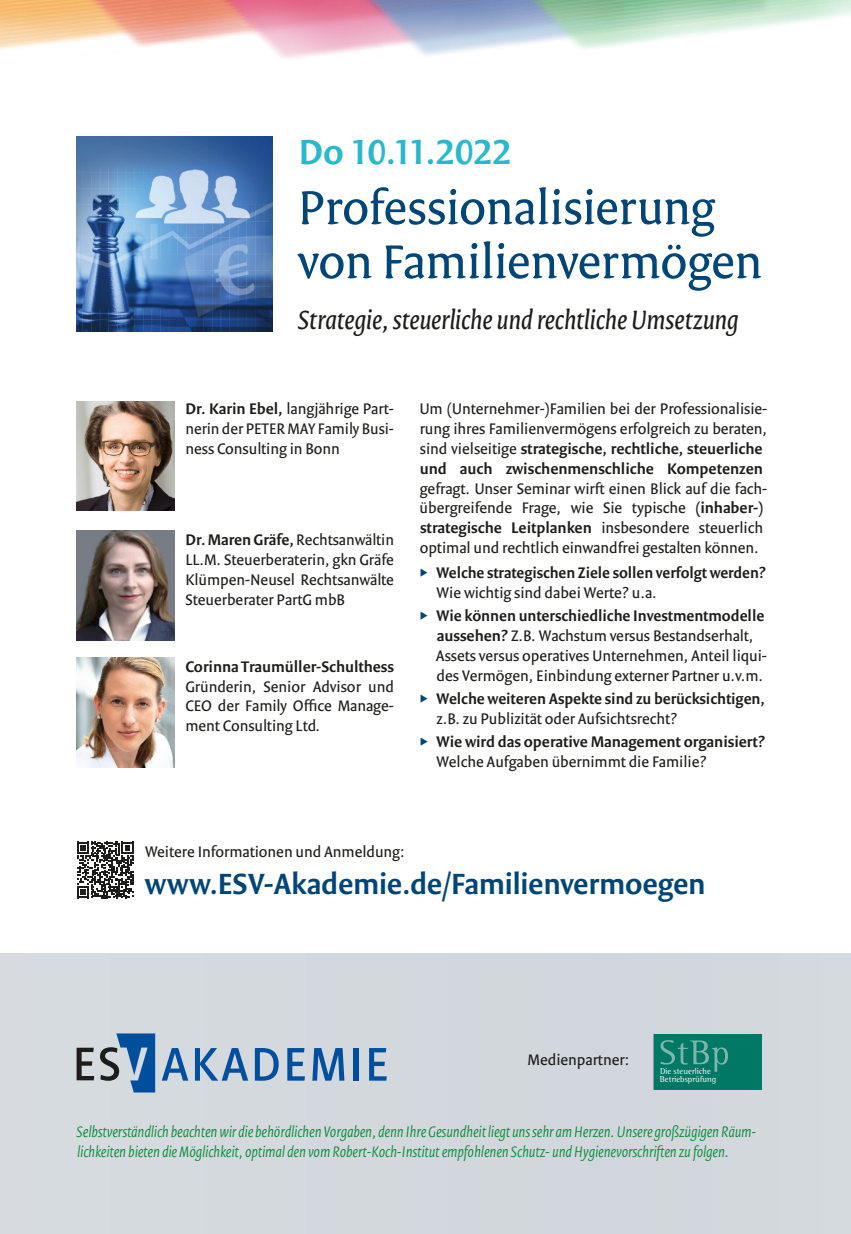
<style>
.page{position:relative;width:851px;height:1234px;background:#fff}
.page>*{position:absolute;margin:0;border:0;box-sizing:border-box;transform-origin:0 0}
.t1{font:51px/54px "Versa Pro";letter-spacing:-.01em;color:#004577}
.t2{font:600 37.5px "Versa Sans Pro";letter-spacing:-.02em;color:#2ab8cc}
.t3{font:600 31.5px "Versa Sans Pro";letter-spacing:-.005em;color:#004577}
.t4{font:italic 28.5px "Versa Pro";letter-spacing:-.005em;color:#1d1d1b}
.t5{font:16.5px/19.8px "Versa Sans Pro";color:#1d1d1b}
.t6{font:italic 300 16.5px/19.8px "Versa Sans Pro";color:#0b8939}
.t7{font:600 16.5px "Versa Sans Pro";color:#1d1d1b}
.t8{font:8.7px/8.7px "Rotis Semi Serif";color:#fff}
.s1{font-weight:600}
</style>
<div class="page">
<img style="left:0;top:0;width:850px;height:59px">
<img style="left:77px;top:657px;width:98px;height:110px">
<img style="left:77px;top:401px;width:98px;height:110px">
<img style="left:77px;top:530px;width:98px;height:110px">
<div style="left:0;top:952px;width:850px;height:281px;background:#d3d8dd"></div>
<svg style="left:100px;top:1033px;width:55px;height:59px"></svg>
<svg style="left:77px;top:1047px;width:17px;height:33px"></svg>
<svg style="left:162px;top:1048px;width:26px;height:32px"></svg>
<svg style="left:195px;top:1048px;width:53px;height:32px"></svg>
<svg style="left:369px;top:1048px;width:17px;height:32px"></svg>
<div style="left:354px;top:1047px;width:5px;height:33px;background:#004f9f"></div>
<svg style="left:287px;top:1048px;width:18px;height:32px"></svg>
<svg style="left:312px;top:1048px;width:32px;height:32px"></svg>
<svg style="left:255px;top:1048px;width:23px;height:32px"></svg>
<img style="left:77px;top:136px;width:195px;height:196px">
<svg style="left:77px;top:841px;width:56px;height:57px"></svg>
<div style="left:654px;top:1034px;width:107px;height:55px;background:#007866"></div>
<svg style="left:660px;top:1040px;width:68px;height:31px"></svg>
<h2 class="t2" style="left:299px;top:129px;width:214px">Do 10.11.2022</h2>
<h1 class="t1" style="left:298px;top:180px;width:466px">Professionalisierung von Familienvermögen</h1>
<h3 class="t4" style="left:298px;top:302px;width:442px">Strategie, steuerliche und rechtliche Umsetzung</h3>
<p class="t5" style="left:185px;top:399px;width:210px;text-align:justify"><span class="s1">Dr. Karin Ebel,</span> langjährige Part&shy;nerin der PETER MAY Family Busi&shy;ness Consulting in Bonn</p>
<p class="t5" style="left:185px;top:529px;width:210px;text-align:justify"><span class="s1">Dr. Maren Gräfe,</span> Rechtsanwältin LL.M. Steuerberaterin, gkn Gräfe Klümpen-Neusel Rechtsanwälte Steuerberater PartG mbB</p>
<p class="t7" style="left:185px;top:656px;width:210px">Corinna Traumüller-Schulthess</p>
<p class="t5" style="left:185px;top:676px;width:210px;text-align:justify">Gründerin, Senior Advisor und CEO der Family Office Manage&shy;ment Consulting Ltd.</p>
<p class="t5" style="left:419px;top:399px;width:349px">Um (Unternehmer-)Familien bei der Professionalisie&shy;rung ihres Familienvermögens erfolgreich zu beraten, sind vielseitige <span class="s1">strategische, rechtliche, steuerliche und auch zwischenmenschliche Kompetenzen</span></p>
<p class="t5" style="left:419px;top:478px;width:349px">gefragt. Unser Seminar wirft einen Blick auf die fach&shy;übergreifende Frage, wie Sie typische <span class="s1">(inhaber-) strategische Leitplanken</span> insbesondere steuerlich optimal und rechtlich einwandfrei gestalten können.</p>
<p class="t7" style="left:436px;top:563px;width:331px">Welche strategischen Ziele sollen verfolgt werden?</p>
<p class="t5" style="left:436px;top:582px;width:222px">Wie wichtig sind dabei Werte? u.a.</p>
<p class="t5" style="left:436px;top:606px;width:332px"><span class="s1">Wie können unterschiedliche Investmentmodelle aussehen?</span> Z.B. Wachstum versus Bestandserhalt, Assets versus operatives Unternehmen, Anteil liqui&shy;des Vermögen, Einbindung externer Partner u.v.m.</p>
<p class="t7" style="left:436px;top:688px;width:330px">Welche weiteren Aspekte sind zu berücksichtigen,</p>
<p class="t5" style="left:436px;top:708px;width:242px">z.B. zu Publizität oder Aufsichtsrecht?</p>
<p class="t7" style="left:436px;top:731px;width:330px">Wie wird das operative Management organisiert?</p>
<p class="t5" style="left:436px;top:751px;width:272px">Welche Aufgaben übernimmt die Familie?</p>
<p class="t5" style="left:145px;top:841px;width:261px">Weitere Informationen und Anmeldung:</p>
<h3 class="t3" style="left:145px;top:864px;width:562px">www.ESV-Akademie.de/Familienvermoegen</h3>
<p class="t5" style="left:527px;top:1049px;width:103px">Medienpartner:</p>
<p class="t8" style="left:659px;top:1066px;width:58px">Die steuerliche<br>Betriebsprüfung</p>
<p class="t6" style="left:77px;top:1121px;width:681px">Selbstverständlich beachten wir die behördlichen Vorgaben, denn Ihre Gesundheit liegt uns sehr am Herzen. Unsere großzügigen Räum&shy;lichkeiten bieten die Möglichkeit, optimal den vom Robert-Koch-Institut empfohlenen Schutz- und Hygienevorschriften zu folgen.</p>
</div>
